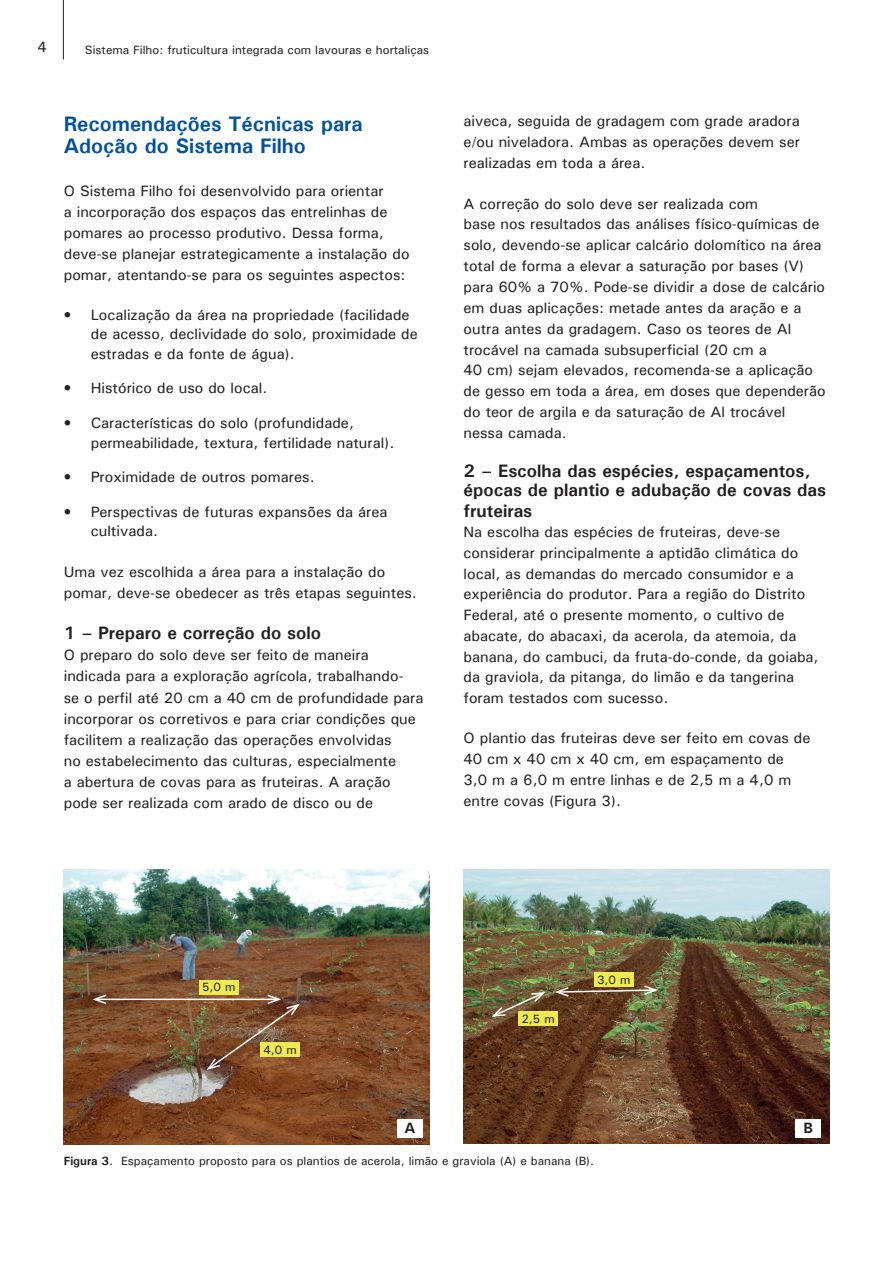
<style>
.page{position:relative;width:893px;height:1263px;background:#fff}
.page>*{position:absolute;margin:0;border:0;box-sizing:border-box;transform-origin:0 0}
.t1{font:700 21px/22.6px "Univers";color:#01519b}
.t2{font:700 18px/20px "Univers";color:#231f20}
.t3{font:500 15px/20.9px "Univers";color:#231f20}
.t4{font:700 15px "Univers";color:#231f20}
.t5{font:500 12px "Univers";color:#231f20}
.s1{font-weight:700}
</style>
<div class="page">
<hr style="left:63px;top:0;width:1px;height:60px;background:#231f20">
<img style="left:63px;top:870px;width:366px;height:274px">
<img style="left:463px;top:870px;width:366px;height:274px">
<div style="left:397px;top:1119px;width:26px;height:18px;background:#fff"></div>
<div style="left:199px;top:980px;width:40px;height:14px;background:#edea52"></div>
<div style="left:518px;top:1011px;width:40px;height:15px;background:#edea52"></div>
<div style="left:594px;top:972px;width:40px;height:15px;background:#edea52"></div>
<div style="left:795px;top:1119px;width:26px;height:18px;background:#fff"></div>
<hr style="left:95px;top:998px;width:184px;height:2px;background:#fff">
<svg style="left:90px;top:993px;width:18px;height:12px"></svg>
<svg style="left:490px;top:991px;width:57px;height:27px"></svg>
<svg style="left:205px;top:993px;width:97px;height:78px;background:#8c643c"></svg>
<svg style="left:553px;top:984px;width:107px;height:14px"></svg>
<p class="t3" style="left:37px;top:36px;width:11px">4</p>
<p class="t5" style="left:85px;top:42px;width:346px">Sistema Filho: fruticultura integrada com lavouras e hortaliças</p>
<h1 class="t1" style="left:64px;top:112px;width:301px">Recomendações Técnicas para<br>Adoção do Sistema Filho</h1>
<p class="t3" style="left:64px;top:180px;width:347px">O Sistema Filho foi desenvolvido para orientar<br>a incorporação dos espaços das entrelinhas de pomares ao processo produtivo. Dessa forma, deve-se planejar estrategicamente a instalação do pomar, atentando-se para os seguintes aspectos:</p>
<p class="t3" style="left:91px;top:304px;width:329px;line-height:19.6px;text-indent:-27px">• Localização da área na propriedade (facilidade de acesso, declividade do solo, proximidade de estradas e da fonte de água).</p>
<p class="t3" style="left:64px;top:377px;width:205px">• Histórico de uso do local.</p>
<p class="t3" style="left:91px;top:413px;width:305px;line-height:19.6px;text-indent:-27px">• Características do solo (profundidade, permeabilidade, textura, fertilidade natural).</p>
<p class="t3" style="left:64px;top:466px;width:252px">• Proximidade de outros pomares.</p>
<p class="t3" style="left:91px;top:501px;width:298px;line-height:19.6px;text-indent:-27px">• Perspectivas de futuras expansões da área cultivada.</p>
<p class="t3" style="left:64px;top:561px;width:355px">Uma vez escolhida a área para a instalação do pomar, deve-se obedecer as três etapas seguintes.</p>
<p class="t2" style="left:64px;top:622px;width:259px">1 – Preparo e correção do solo</p>
<p class="t3" style="left:64px;top:644px;width:361px">O preparo do solo deve ser feito de maneira indicada para a exploração agrícola, trabalhando-<br>se o perfil até 20 cm a 40 cm de profundidade para incorporar os corretivos e para criar condições que facilitem a realização das operações envolvidas<br>no estabelecimento das culturas, especialmente<br>a abertura de covas para as fruteiras. A aração pode ser realizada com arado de disco ou de</p>
<p class="t3" style="left:463px;top:111px;width:338px;text-align:justify">aiveca, seguida de gradagem com grade aradora e/ou niveladora. Ambas as operações devem ser realizadas em toda a área.</p>
<p class="t3" style="left:463px;top:193px;width:364px">A correção do solo deve ser realizada com<br>base nos resultados das análises físico-químicas de solo, devendo-se aplicar calcário dolomítico na área total de forma a elevar a saturação por bases (V) para 60% a 70%. Pode-se dividir a dose de calcário em duas aplicações: metade antes da aração e a outra antes da gradagem. Caso os teores de Al trocável na camada subsuperficial (20 cm a<br>40 cm) sejam elevados, recomenda-se a aplicação de gesso em toda a área, em doses que dependerão do teor de argila e da saturação de Al trocável nessa camada.</p>
<p class="t2" style="left:463px;top:460px;width:364px">2 – Escolha das espécies, espaçamentos, épocas de plantio e adubação de covas das fruteiras</p>
<p class="t3" style="left:463px;top:521px;width:357px">Na escolha das espécies de fruteiras, deve-se considerar principalmente a aptidão climática do local, as demandas do mercado consumidor e a experiência do produtor. Para a região do Distrito Federal, até o presente momento, o cultivo de abacate, do abacaxi, da acerola, da atemoia, da banana, do cambuci, da fruta-do-conde, da goiaba, da graviola, da pitanga, do limão e da tangerina foram testados com sucesso.</p>
<p class="t3" style="left:463px;top:727px;width:349px">O plantio das fruteiras deve ser feito em covas de 40 cm x 40 cm x 40 cm, em espaçamento de 3,0 m a 6,0 m entre linhas e de 2,5 m a 4,0 m entre covas (Figura 3).</p>
<p class="t5" style="left:202px;top:979px;width:35px">5,0 m</p>
<p class="t5" style="left:263px;top:1042px;width:35px">4,0 m</p>
<p class="t4" style="left:404px;top:1119px;width:13px">A</p>
<p class="t5" style="left:521px;top:1011px;width:35px">2,5 m</p>
<p class="t5" style="left:597px;top:972px;width:35px">3,0 m</p>
<p class="t4" style="left:803px;top:1119px;width:11px">B</p>
<p class="t5" style="left:64px;top:1153px;width:532px"><span class="s1">Figura 3</span>. Espaçamento proposto para os plantios de acerola, limão e graviola (A) e banana (B).</p>
</div>
